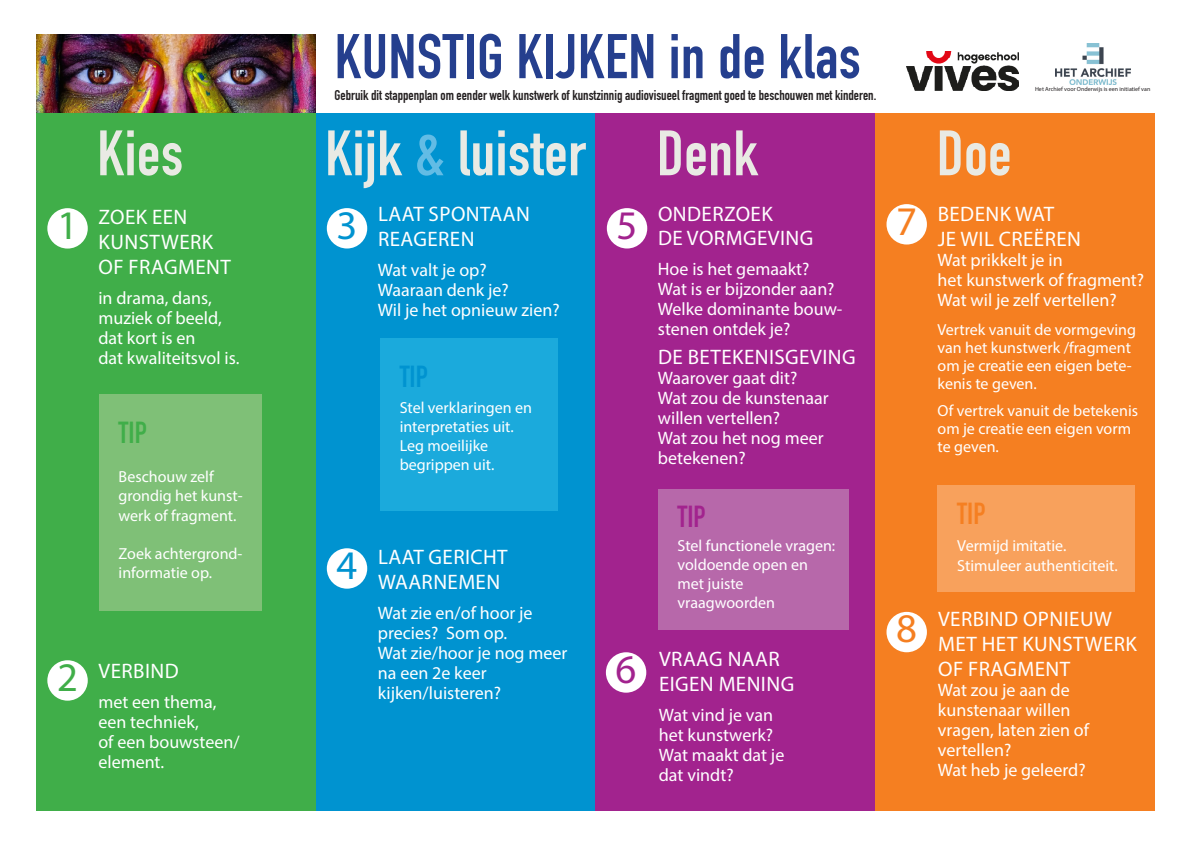
<style>
.page{position:relative;width:1191px;height:842px;background:#fff}
.page>*{position:absolute;margin:0;border:0;box-sizing:border-box;transform-origin:0 0}
.t1{font:700 63px "DIN Condensed";letter-spacing:.01em;color:#e9eae4}
.t2{font:700 62px "DIN Condensed";letter-spacing:.01em;color:#253f8e}
.t3{font:40.7px "Myriad Pro";color:#40ae49}
.t4{font:40.7px "Myriad Pro";color:#0093d0}
.t5{font:40.7px "Myriad Pro";color:#a2238e}
.t6{font:40.7px "Myriad Pro";color:#f57f21}
.t7{font:700 30px "DIN Condensed";color:#40ae49}
.t8{font:700 30px "DIN Condensed";color:#0093d0}
.t9{font:700 30px "DIN Condensed";color:#a2238e}
.t10{font:700 30px "DIN Condensed";color:#f57f21}
.t11{font:21px/25px "Myriad Pro";letter-spacing:.02em;color:#fff}
.t12{font:18px/20px "Myriad Pro";color:#fff}
.t13{font:16px/18px "Myriad Pro";color:#fff}
.t14{font:700 14px "DIN Condensed";color:#231f20}
.t15{font:6px "Myriad Pro";color:#231f20}
.s1{color:#62bce5}
</style>
<div class="page">
<img style="left:36px;top:34px;width:279px;height:79px">
<div style="left:36px;top:113px;width:280px;height:698px;background:#40ae49"></div>
<div style="left:316px;top:113px;width:279px;height:697px;background:#0093d0"></div>
<div style="left:595px;top:113px;width:280px;height:697px;background:#a2238e"></div>
<div style="left:875px;top:113px;width:280px;height:697px;background:#f57f21"></div>
<div style="left:99px;top:394px;width:162px;height:216px;background:#7fc077"></div>
<img style="left:1055px;top:43px;width:75px;height:42px">
<img style="left:906px;top:51px;width:112px;height:40px">
<div style="left:47px;top:208px;width:41px;height:41px;background:#fff;border-radius:50%"></div>
<div style="left:47px;top:660px;width:41px;height:41px;background:#fff;border-radius:50%"></div>
<div style="left:327px;top:208px;width:40px;height:40px;background:#fff;border-radius:50%"></div>
<div style="left:327px;top:548px;width:40px;height:41px;background:#fff;border-radius:50%"></div>
<div style="left:607px;top:208px;width:40px;height:40px;background:#fff;border-radius:50%"></div>
<div style="left:606px;top:652px;width:40px;height:41px;background:#fff;border-radius:50%"></div>
<div style="left:886px;top:204px;width:41px;height:40px;background:#fff;border-radius:50%"></div>
<div style="left:886px;top:612px;width:41px;height:40px;background:#fff;border-radius:50%"></div>
<div style="left:380px;top:338px;width:177px;height:172px;background:#1baadc"></div>
<div style="left:658px;top:489px;width:190px;height:140px;background:#b768aa"></div>
<div style="left:937px;top:485px;width:197px;height:107px;background:#f8a15c"></div>
<p class="t3" style="left:57px;top:200px;width:22px">1</p>
<p class="t3" style="left:57px;top:652px;width:22px">2</p>
<p class="t2" style="left:334px;top:15px;width:527px">KUNSTIG KIJKEN in de klas</p>
<p class="t14" style="left:334px;top:86px;width:543px">Gebruik dit stappenplan om eender welk kunstwerk of kunstzinnig audiovisueel fragment goed te beschouwen met kinderen.</p>
<p class="t1" style="left:97px;top:111px;width:87px">Kies</p>
<p class="t1" style="left:325px;top:111px;width:262px">Kijk <span class="s1">&amp;</span> luister</p>
<p class="t1" style="left:657px;top:111px;width:103px">Denk</p>
<p class="t1" style="left:936px;top:111px;width:76px">Doe</p>
<p class="t15" style="left:1035px;top:85px;width:117px">Het Archief voor Onderwijs is een initiatief van</p>
<p class="t11" style="left:99px;top:204px;width:90px">ZOEK EEN</p>
<p class="t11" style="left:99px;top:229px;width:116px">KUNSTWERK</p>
<p class="t11" style="left:99px;top:254px;width:134px">OF FRAGMENT</p>
<p class="t12" style="left:98px;top:288px;width:115px">in drama, dans,</p>
<p class="t12" style="left:98px;top:308px;width:125px">muziek of beeld,</p>
<p class="t12" style="left:98px;top:328px;width:99px">dat kort is en</p>
<p class="t12" style="left:98px;top:348px;width:142px">dat kwaliteitsvol is.</p>
<p class="t7" style="left:119px;top:412px;width:30px">TIP</p>
<p class="t13" style="left:119px;top:467px;width:125px;line-height:19.2px">Beschouw zelf grondig het kunst&shy;werk of fragment.</p>
<p class="t13" style="left:119px;top:544px;width:125px">Zoek achtergrond-</p>
<p class="t13" style="left:119px;top:563px;width:95px">informatie op.</p>
<p class="t11" style="left:99px;top:658px;width:82px">VERBIND</p>
<p class="t12" style="left:98px;top:692px;width:120px">met een thema,</p>
<p class="t12" style="left:98px;top:712px;width:102px">een techniek,</p>
<p class="t12" style="left:98px;top:732px;width:143px">of een bouwsteen/</p>
<p class="t12" style="left:98px;top:752px;width:67px">element.</p>
<p class="t4" style="left:336px;top:200px;width:22px">3</p>
<p class="t11" style="left:378px;top:201px;width:153px">LAAT SPONTAAN</p>
<p class="t11" style="left:378px;top:226px;width:98px">REAGEREN</p>
<p class="t12" style="left:378px;top:260px;width:110px">Wat valt je op?</p>
<p class="t12" style="left:378px;top:280px;width:133px">Waaraan denk je?</p>
<p class="t12" style="left:378px;top:300px;width:183px">Wil je het opnieuw zien?</p>
<p class="t8" style="left:400px;top:357px;width:30px">TIP</p>
<p class="t13" style="left:400px;top:398px;width:134px">Stel verklaringen en</p>
<p class="t13" style="left:400px;top:417px;width:116px">interpretaties uit.</p>
<p class="t13" style="left:400px;top:436px;width:90px">Leg moeilijke</p>
<p class="t13" style="left:400px;top:455px;width:96px">begrippen uit.</p>
<p class="t4" style="left:336px;top:540px;width:22px">4</p>
<p class="t11" style="left:378px;top:544px;width:131px">LAAT GERICHT</p>
<p class="t11" style="left:378px;top:569px;width:124px">WAARNEMEN</p>
<p class="t12" style="left:378px;top:603px;width:156px">Wat zie en/of hoor je</p>
<p class="t12" style="left:378px;top:623px;width:131px">precies? Som op.</p>
<p class="t12" style="left:378px;top:643px;width:191px">Wat zie/hoor je nog meer na een 2e keer</p>
<p class="t12" style="left:378px;top:683px;width:125px">kijken/luisteren?</p>
<p class="t5" style="left:616px;top:200px;width:22px">5</p>
<p class="t5" style="left:615px;top:644px;width:22px">6</p>
<p class="t11" style="left:658px;top:201px;width:116px">ONDERZOEK</p>
<p class="t11" style="left:658px;top:225px;width:157px">DE VORMGEVING</p>
<p class="t12" style="left:658px;top:259px;width:153px">Hoe is het gemaakt?</p>
<p class="t12" style="left:658px;top:279px;width:178px">Wat is er bijzonder aan?</p>
<p class="t12" style="left:658px;top:299px;width:186px">Welke dominante bouw&shy;stenen ontdek je?</p>
<p class="t11" style="left:658px;top:344px;width:199px">DE BETEKENISGEVING</p>
<p class="t12" style="left:658px;top:368px;width:141px">Waarover gaat dit?</p>
<p class="t12" style="left:658px;top:388px;width:172px">Wat zou de kunstenaar willen vertellen?</p>
<p class="t12" style="left:658px;top:428px;width:167px">Wat zou het nog meer</p>
<p class="t12" style="left:658px;top:448px;width:89px">betekenen?</p>
<p class="t6" style="left:896px;top:196px;width:22px">7</p>
<p class="t11" style="left:937px;top:201px;width:118px">BEDENK WAT</p>
<p class="t11" style="left:937px;top:226px;width:145px">JE WIL CREËREN</p>
<p class="t12" style="left:937px;top:250px;width:127px">Wat prikkelt je in</p>
<p class="t12" style="left:937px;top:270px;width:208px">het kunstwerk of fragment?</p>
<p class="t12" style="left:937px;top:290px;width:181px">Wat wil je zelf vertellen?</p>
<p class="t13" style="left:937px;top:321px;width:200px">Vertrek vanuit de vormgeving van het kunstwerk /fragment om je creatie een eigen bete&shy;kenis te geven.</p>
<p class="t13" style="left:937px;top:402px;width:202px">Of vertrek vanuit de betekenis om je creatie een eigen vorm te geven.</p>
<p class="t9" style="left:677px;top:496px;width:30px">TIP</p>
<p class="t10" style="left:957px;top:494px;width:30px">TIP</p>
<p class="t13" style="left:957px;top:537px;width:111px">Vermijd imitatie.</p>
<p class="t13" style="left:957px;top:556px;width:162px">Stimuleer authenticiteit.</p>
<p class="t13" style="left:677px;top:536px;width:159px">Stel functionele vragen:</p>
<p class="t13" style="left:677px;top:555px;width:132px">voldoende open en</p>
<p class="t13" style="left:677px;top:574px;width:68px">met juiste</p>
<p class="t13" style="left:677px;top:593px;width:99px">vraagwoorden</p>
<p class="t11" style="left:938px;top:606px;width:200px">VERBIND OPNIEUW<br>MET HET KUNSTWERK</p>
<p class="t11" style="left:938px;top:656px;width:134px">OF FRAGMENT</p>
<p class="t12" style="left:938px;top:680px;width:133px">Wat zou je aan de</p>
<p class="t12" style="left:938px;top:700px;width:134px">kunstenaar willen</p>
<p class="t12" style="left:938px;top:720px;width:153px">vragen, laten zien of</p>
<p class="t12" style="left:938px;top:740px;width:75px">vertellen?</p>
<p class="t12" style="left:938px;top:760px;width:149px">Wat heb je geleerd?</p>
<p class="t6" style="left:896px;top:604px;width:22px">8</p>
<p class="t11" style="left:659px;top:646px;width:122px">VRAAG NAAR</p>
<p class="t11" style="left:659px;top:671px;width:137px">EIGEN MENING</p>
<p class="t12" style="left:659px;top:705px;width:116px">Wat vind je van</p>
<p class="t12" style="left:659px;top:725px;width:116px">het kunstwerk?</p>
<p class="t12" style="left:659px;top:745px;width:127px">Wat maakt dat je</p>
<p class="t12" style="left:659px;top:765px;width:76px">dat vindt?</p>
</div>
